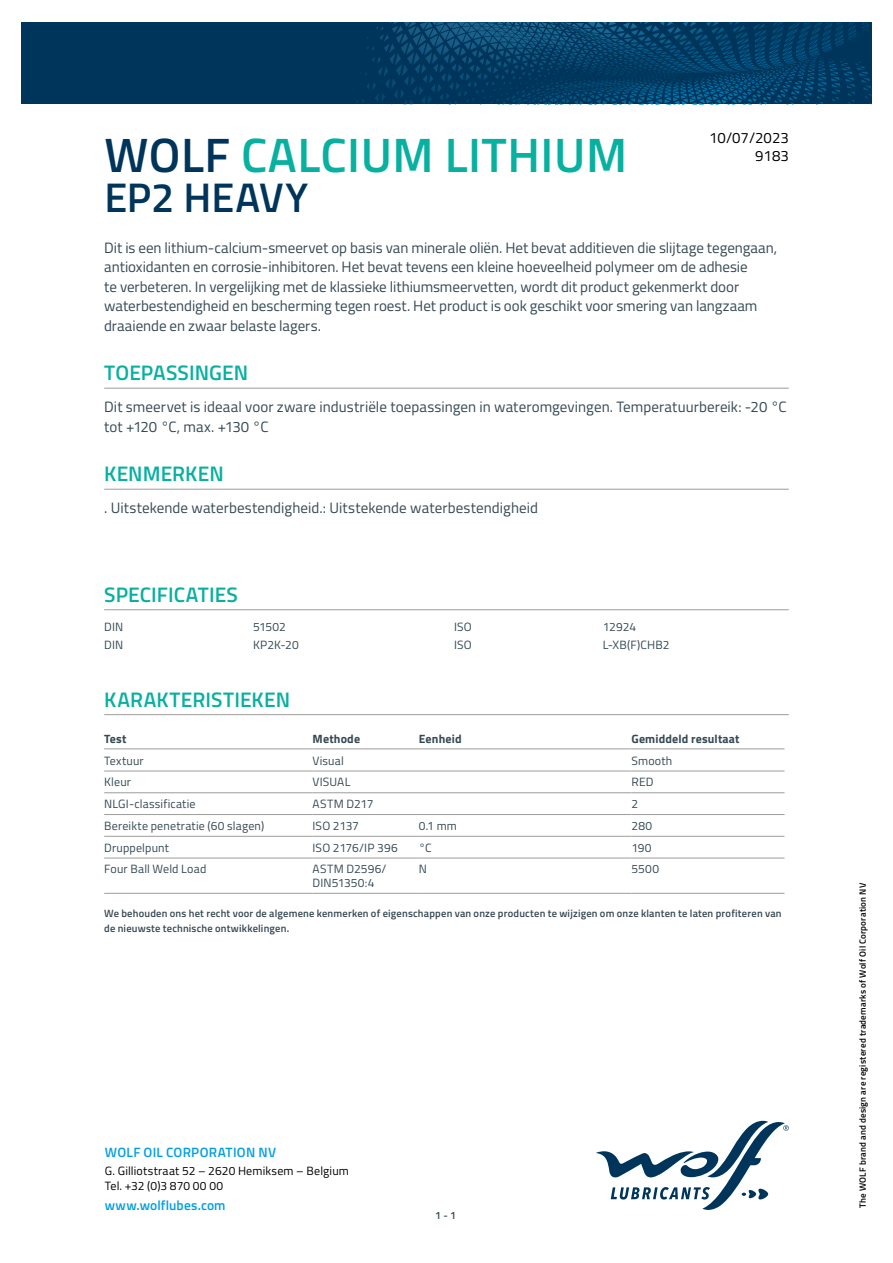
<style>
.page{position:relative;width:893px;height:1263px;background:#fff}
.page>*{position:absolute;margin:0;border:0;box-sizing:border-box;transform-origin:0 0}
.t1{font:600 48.3px "Titillium";letter-spacing:.01em;color:#08b0a0}
.t2{font:600 41.4px "Titillium";letter-spacing:-.005em;color:#00355b}
.t3{font:600 21px "Titillium";letter-spacing:.005em;color:#08b0a0}
.t4{font:15px/19.5px "Titillium";color:#364953}
.t5{font:15px/18px "Titillium";color:#000;text-align:right}
.t6{font:600 13.5px "Titillium";letter-spacing:.015em;color:#009fe3}
.t7{font:12px/13.5px "Titillium";letter-spacing:.015em;color:#364953}
.t8{font:12px/14.4px "Titillium";letter-spacing:.015em;color:#000}
.t9{font:700 12px "Titillium";letter-spacing:.015em;color:#364953}
.t10{font:600 10.5px/15px "Titillium";letter-spacing:.02em;color:#364953}
.t11{font:600 9px "Titillium";letter-spacing:.025em;color:#000}
.s1{color:#00355b}
</style>
<div class="page">
<svg style="left:596px;top:1121px;width:193px;height:89px"></svg>
<svg style="left:21px;top:22px;width:851px;height:82px;background:#013b62"></svg>
<hr style="left:104px;top:388px;width:685px;height:1px;background:#9d9d9c">
<hr style="left:104px;top:489px;width:685px;height:1px;background:#9d9d9c">
<hr style="left:104px;top:609px;width:685px;height:1px;background:#9d9d9c">
<hr style="left:104px;top:714px;width:685px;height:1px;background:#9d9d9c">
<hr style="left:104px;top:748px;width:209px;height:1px;background:#9d9d9c">
<hr style="left:313px;top:748px;width:106px;height:1px;background:#9d9d9c">
<hr style="left:419px;top:748px;width:212px;height:1px;background:#9d9d9c">
<hr style="left:631px;top:748px;width:153px;height:1px;background:#9d9d9c">
<hr style="left:104px;top:771px;width:209px;height:1px;background:#9d9d9c">
<hr style="left:313px;top:771px;width:106px;height:1px;background:#9d9d9c">
<hr style="left:419px;top:771px;width:212px;height:1px;background:#9d9d9c">
<hr style="left:631px;top:771px;width:153px;height:1px;background:#9d9d9c">
<hr style="left:104px;top:792px;width:209px;height:1px;background:#9d9d9c">
<hr style="left:313px;top:792px;width:106px;height:1px;background:#9d9d9c">
<hr style="left:419px;top:792px;width:212px;height:1px;background:#9d9d9c">
<hr style="left:631px;top:792px;width:153px;height:1px;background:#9d9d9c">
<hr style="left:104px;top:814px;width:209px;height:1px;background:#9d9d9c">
<hr style="left:313px;top:814px;width:106px;height:1px;background:#9d9d9c">
<hr style="left:419px;top:814px;width:212px;height:1px;background:#9d9d9c">
<hr style="left:631px;top:814px;width:153px;height:1px;background:#9d9d9c">
<hr style="left:104px;top:836px;width:209px;height:1px;background:#9d9d9c">
<hr style="left:313px;top:836px;width:106px;height:1px;background:#9d9d9c">
<hr style="left:419px;top:836px;width:212px;height:1px;background:#9d9d9c">
<hr style="left:631px;top:836px;width:153px;height:1px;background:#9d9d9c">
<hr style="left:104px;top:858px;width:209px;height:1px;background:#9d9d9c">
<hr style="left:313px;top:858px;width:106px;height:1px;background:#9d9d9c">
<hr style="left:419px;top:858px;width:212px;height:1px;background:#9d9d9c">
<hr style="left:631px;top:858px;width:153px;height:1px;background:#9d9d9c">
<hr style="left:104px;top:893px;width:209px;height:1px;background:#9d9d9c">
<hr style="left:313px;top:893px;width:106px;height:1px;background:#9d9d9c">
<hr style="left:419px;top:893px;width:212px;height:1px;background:#9d9d9c">
<hr style="left:631px;top:893px;width:153px;height:1px;background:#9d9d9c">
<p class="t5" style="left:709px;top:128px;width:81px">10/07/2023<br>9183</p>
<h1 class="t1" style="left:104px;top:118px;width:524px"><span class="s1">WOLF</span> CALCIUM LITHIUM</h1>
<h2 class="t2" style="left:104px;top:166px;width:205px">EP2 HEAVY</h2>
<p class="t4" style="left:104px;top:237px;width:674px">Dit is een lithium-calcium-smeervet op basis van minerale oliën. Het bevat additieven die slijtage tegengaan, antioxidanten en corrosie-inhibitoren. Het bevat tevens een kleine hoeveelheid polymeer om de adhesie<br>te verbeteren. In vergelijking met de klassieke lithiumsmeervetten, wordt dit product gekenmerkt door waterbestendigheid en bescherming tegen roest. Het product is ook geschikt voor smering van langzaam draaiende en zwaar belaste lagers.</p>
<h3 class="t3" style="left:104px;top:357px;width:145px">TOEPASSINGEN</h3>
<p class="t4" style="left:104px;top:397px;width:684px">Dit smeervet is ideaal voor zware industriële toepassingen in wateromgevingen. Temperatuurbereik: -20 °C tot +120 °C, max. +130 °C</p>
<h3 class="t3" style="left:104px;top:458px;width:121px">KENMERKEN</h3>
<p class="t4" style="left:104px;top:498px;width:435px">. Uitstekende waterbestendigheid.: Uitstekende waterbestendigheid</p>
<h3 class="t3" style="left:104px;top:578px;width:135px">SPECIFICATIES</h3>
<p class="t7" style="left:104px;top:620px;width:21px">DIN</p>
<p class="t7" style="left:253px;top:620px;width:34px">51502</p>
<p class="t7" style="left:104px;top:637px;width:21px">DIN</p>
<p class="t7" style="left:253px;top:637px;width:47px">KP2K-20</p>
<p class="t7" style="left:454px;top:620px;width:19px">ISO</p>
<p class="t7" style="left:603px;top:620px;width:35px">12924</p>
<p class="t7" style="left:454px;top:637px;width:19px">ISO</p>
<p class="t7" style="left:603px;top:637px;width:68px">L-XB(F)CHB2</p>
<h3 class="t3" style="left:104px;top:683px;width:187px">KARAKTERISTIEKEN</h3>
<p class="t9" style="left:104px;top:729px;width:24px">Test</p>
<p class="t9" style="left:313px;top:729px;width:49px">Methode</p>
<p class="t9" style="left:419px;top:729px;width:44px">Eenheid</p>
<p class="t9" style="left:631px;top:729px;width:110px">Gemiddeld resultaat</p>
<p class="t7" style="left:104px;top:753px;width:41px">Textuur</p>
<p class="t7" style="left:313px;top:753px;width:33px">Visual</p>
<p class="t7" style="left:631px;top:753px;width:42px">Smooth</p>
<p class="t7" style="left:104px;top:775px;width:28px">Kleur</p>
<p class="t7" style="left:313px;top:775px;width:39px">VISUAL</p>
<p class="t7" style="left:631px;top:775px;width:24px">RED</p>
<p class="t7" style="left:104px;top:797px;width:93px">NLGI-classificatie</p>
<p class="t7" style="left:313px;top:797px;width:62px">ASTM D217</p>
<p class="t7" style="left:631px;top:797px;width:8px">2</p>
<p class="t7" style="left:104px;top:818px;width:162px">Bereikte penetratie (60 slagen)</p>
<p class="t7" style="left:313px;top:818px;width:48px">ISO 2137</p>
<p class="t7" style="left:419px;top:818px;width:40px">0.1 mm</p>
<p class="t7" style="left:631px;top:818px;width:22px">280</p>
<p class="t7" style="left:104px;top:840px;width:66px">Druppelpunt</p>
<p class="t7" style="left:313px;top:840px;width:87px">ISO 2176/IP 396</p>
<p class="t7" style="left:419px;top:840px;width:14px">°C</p>
<p class="t7" style="left:631px;top:840px;width:22px">190</p>
<p class="t7" style="left:104px;top:862px;width:104px">Four Ball Weld Load</p>
<p class="t7" style="left:313px;top:862px;width:75px">ASTM D2596/<br>DIN51350:4</p>
<p class="t7" style="left:419px;top:862px;width:10px">N</p>
<p class="t7" style="left:631px;top:862px;width:29px">5500</p>
<p class="t10" style="left:104px;top:905px;width:679px">We behouden ons het recht voor de algemene kenmerken of eigenschappen van onze producten te wijzigen om onze klanten te laten profiteren van de nieuwste technische ontwikkelingen.</p>
<p class="t6" style="left:105px;top:1142px;width:173px">WOLF OIL CORPORATION NV</p>
<p class="t8" style="left:105px;top:1163px;width:246px">G. Gilliotstraat 52 – 2620 Hemiksem – Belgium<br>Tel. +32 (0)3 870 00 00</p>
<p class="t6" style="left:105px;top:1195px;width:122px">www.wolflubes.com</p>
<p class="t10" style="left:435px;top:1207px;width:22px">1 - 1</p>
<p class="t11" style="left:856px;top:1208px;width:326px;rotate:-90deg">The WOLF brand and design are registered trademarks of Wolf Oil Corporation NV</p>
</div>
